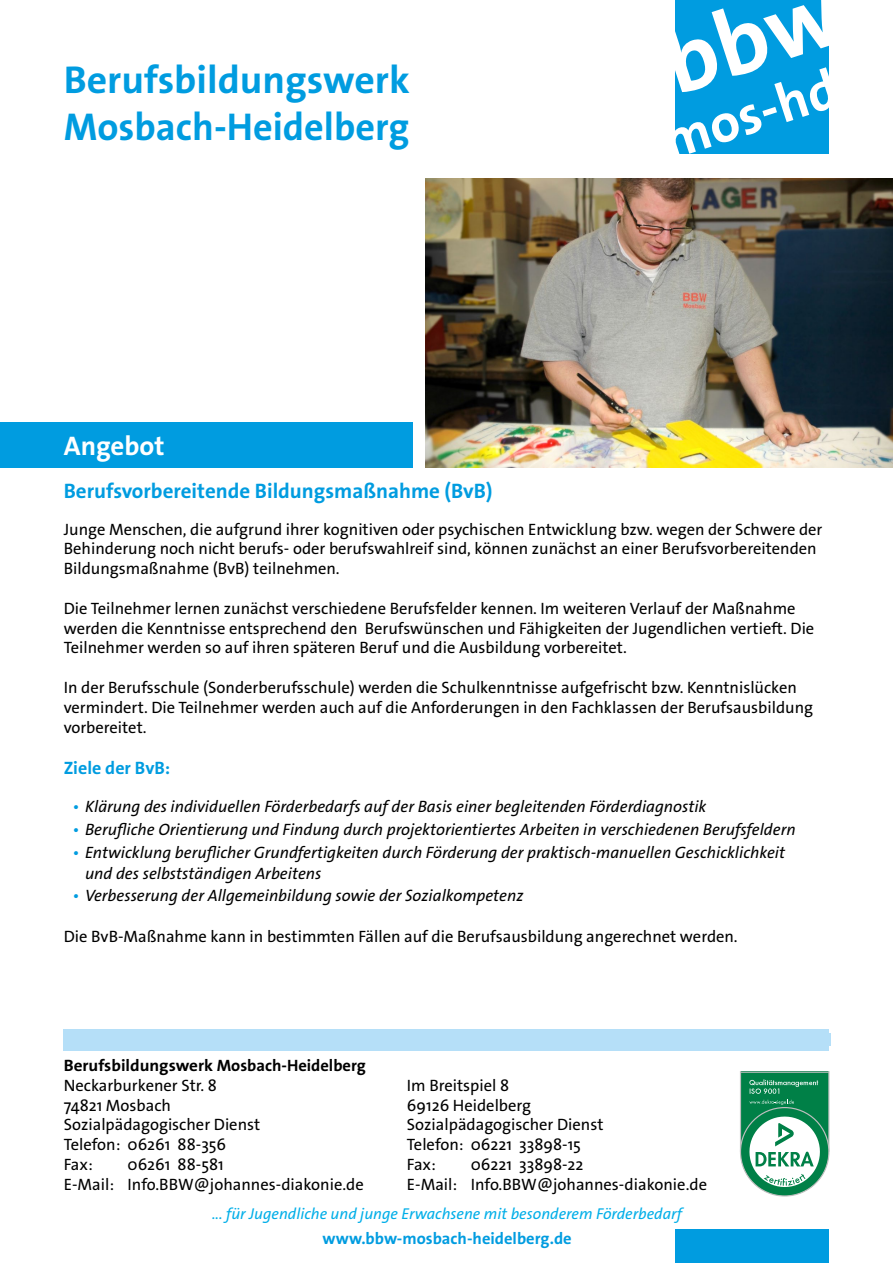
<style>
.page{position:relative;width:893px;height:1263px;background:#fff}
.page>*{position:absolute;margin:0;border:0;box-sizing:border-box;transform-origin:0 0}
.t1{font:700 54.75px "The Sans Os F";color:#fff}
.t2{font:700 39px/46.8px "The Sans Os F";color:#009ce0}
.t3{font:700 27px "The Sans Os F";color:#fff}
.t4{font:700 21px "The Sans Os F";color:#009ce0}
.t5{font:700 18px "The Sans Os F";color:#009ce0}
.t6{font:16.5px/19.8px "The Sans Os F";color:#000}
.t7{font:italic 16.5px/21px "The Sans Os F";color:#000}
.t8{font:700 16.5px "The Sans Os F";color:#000;scale:1.04 1}
.t9{font:700 16.5px "The Sans Os F";color:#009ce0}
.t10{font:italic 15.75px "The Sans Os F";color:#00aee8}
.s1{color:#009ce0}
</style>
<div class="page">
<div style="left:676px;top:0;width:153px;height:153px;background:#009ce0"></div>
<div style="left:740px;top:1107px;width:89px;height:89px;background:#008047;border-radius:50%"></div>
<svg style="left:740px;top:1071px;width:89px;height:116px"></svg>
<div style="left:676px;top:1229px;width:153px;height:34px;background:#009ce0"></div>
<img style="left:425px;top:179px;width:468px;height:289px">
<div style="left:64px;top:1029px;width:765px;height:21px;background:#b5dff8"></div>
<div style="left:0;top:422px;width:412px;height:46px;background:#009ce0"></div>
<svg style="left:675px;top:0;width:1px;height:94px"></svg>
<h2 class="t2" style="left:64px;top:57px;width:348px">Berufsbildungswerk<br>Mosbach-Heidelberg</h2>
<h1 class="t1" style="left:653px;top:109px;width:182px;rotate:-18deg">mos-hd</h1>
<h3 class="t3" style="left:64px;top:429px;width:102px">Angebot</h3>
<p class="t4" style="left:64px;top:478px;width:430px">Berufsvorbereitende Bildungsmaßnahme (BvB)</p>
<p class="t6" style="left:64px;top:519px;width:760px">Junge Menschen, die aufgrund ihrer kognitiven oder psychischen Entwicklung bzw. wegen der Schwere der<br>Behinderung noch nicht berufs- oder berufswahlreif sind, können zunächst an einer Berufsvorbereitenden<br>Bildungsmaßnahme (BvB) teilnehmen.</p>
<p class="t6" style="left:64px;top:598px;width:752px">Die Teilnehmer lernen zunächst verschiedene Berufsfelder kennen. Im weiteren Verlauf der Maßnahme werden die Kenntnisse entsprechend den Berufswünschen und Fähigkeiten der Jugendlichen vertieft. Die<br>Teilnehmer werden so auf ihren späteren Beruf und die Ausbildung vorbereitet.</p>
<p class="t6" style="left:64px;top:678px;width:751px">In der Berufsschule (Sonderberufsschule) werden die Schulkenntnisse aufgefrischt bzw. Kenntnislücken vermindert. Die Teilnehmer werden auch auf die Anforderungen in den Fachklassen der Berufsausbildung vorbereitet.</p>
<p class="t5" style="left:64px;top:756px;width:108px">Ziele der BvB:</p>
<p class="t7" style="left:73px;top:796px;width:635px"><span class="s1">•</span> Klärung des individuellen Förderbedarfs auf der Basis einer begleitenden Förderdiagnostik</p>
<p class="t7" style="left:73px;top:819px;width:725px"><span class="s1">•</span> Berufliche Orientierung und Findung durch projektorientiertes Arbeiten in verschiedenen Berufsfeldern</p>
<p class="t7" style="left:85px;top:842px;width:701px;text-indent:-12px"><span class="s1">•</span> Entwicklung beruflicher Grundfertigkeiten durch Förderung der praktisch-manuellen Geschicklichkeit und des selbstständigen Arbeitens</p>
<p class="t7" style="left:73px;top:886px;width:452px"><span class="s1">•</span> Verbesserung der Allgemeinbildung sowie der Sozialkompetenz</p>
<p class="t6" style="left:64px;top:926px;width:675px">Die BvB-Maßnahme kann in bestimmten Fällen auf die Berufsausbildung angerechnet werden.</p>
<p class="t8" style="left:64px;top:1055px;width:292px">Berufsbildungswerk Mosbach-Heidelberg</p>
<p class="t6" style="left:64px;top:1075px;width:198px">Neckarburkener Str. 8<br>74821 Mosbach<br>Sozialpädagogischer Dienst<br>Telefon: 06261 88-356<br>Fax:</p>
<p class="t6" style="left:407px;top:1075px;width:198px">Im Breitspiel 8<br>69126 Heidelberg<br>Sozialpädagogischer Dienst<br>Telefon: 06221 33898-15<br>Fax:</p>
<p class="t6" style="left:64px;top:1155px;width:302px;text-indent:64px">06261 88-581<br>E-Mail: Info.BBW@johannes-diakonie.de</p>
<p class="t6" style="left:407px;top:1155px;width:302px;text-indent:64px">06221 33898-22<br>E-Mail: Info.BBW@johannes-diakonie.de</p>
<p class="t9" style="left:323px;top:1227px;width:251px">www.bbw-mosbach-heidelberg.de</p>
<p class="t10" style="left:212px;top:1203px;width:472px">... für Jugendliche und junge Erwachsene mit besonderem Förderbedarf</p>
</div>
